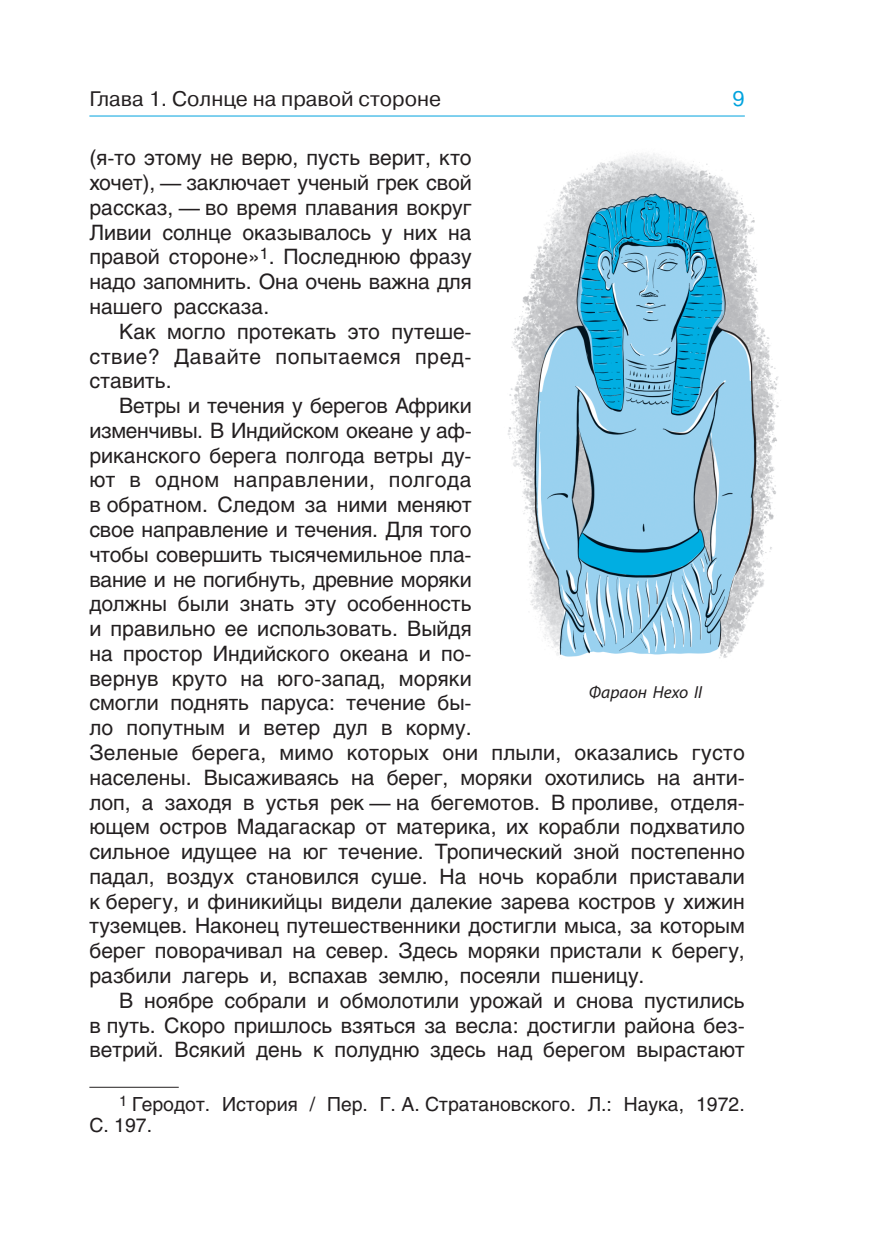
<style>
.page{position:relative;width:869px;height:1241px;background:#fff}
.page>*{position:absolute;margin:0;border:0;box-sizing:border-box;transform-origin:0 0}
.t1{font:21px/24.8px "Helios";color:#231f20;text-align:justify}
.t2{font:21px "Pragmatica C";color:#231f20}
.t3{font:21px "Pragmatica C";color:#00a3de}
.t4{font:19.25px/21px "Helios";color:#231f20}
.t5{font:italic 17.5px "Myriad Pro";color:#231f20}
</style>
<div class="page">
<hr style="left:89px;top:116px;width:655px;height:1px;background:#00a3de">
<hr style="left:89px;top:1086px;width:90px;height:1px;background:#231f20">
<img style="left:508px;top:153px;width:271px;height:505px">
<p class="t2" style="left:89px;top:91px;width:353px">Глава 1. Солнце на правой стороне</p>
<p class="t3" style="left:732px;top:91px;width:14px">9</p>
<p class="t1" style="left:89px;top:147px;width:383px">(я-то этому не верю, пусть верит, кто хочет), — заключает ученый грек свой рассказ, — во время плавания вокруг Ливии солнце оказывалось у них на правой стороне»<sup>1</sup>. Последнюю фразу надо запомнить. Она очень важна для нашего рассказа.</p>
<p class="t1" style="left:89px;top:320px;width:383px;text-indent:30px">Как могло протекать это путеше&shy;ствие? Давайте попытаемся пред&shy;ставить.</p>
<p class="t1" style="left:89px;top:395px;width:656px;text-align:left;text-indent:30px">Ветры и течения у берегов Африки<br>изменчивы. В Индийском океане у аф-<br>риканского берега полгода ветры ду-<br>ют в одном направлении, полгода<br>в обратном. Следом за ними меняют<br>свое направление и течения. Для того<br>чтобы совершить тысячемильное пла-<br>вание и не погибнуть, древние моряки<br>должны были знать эту особенность<br>и правильно ее использовать. Выйдя<br>на простор Индийского океана и по-<br>вернув круто на юго-запад, моряки<br>смогли поднять паруса: течение бы-<br>ло попутным и ветер дул в корму.<br>Зеленые берега, мимо которых они плыли, оказались густо населены. Высаживаясь на берег, моряки охотились на анти&shy;лоп, а заходя в устья рек — на бегемотов. В проливе, отделя&shy;ющем остров Мадагаскар от материка, их корабли подхватило сильное идущее на юг течение. Тропический зной постепенно падал, воздух становился суше. На ночь корабли приставали к берегу, и финикийцы видели далекие зарева костров у хижин туземцев. Наконец путешественники достигли мыса, за которым берег поворачивал на север. Здесь моряки пристали к берегу, разбили лагерь и, вспахав землю, посеяли пшеницу.</p>
<p class="t1" style="left:89px;top:989px;width:656px;text-indent:30px">В ноябре собрали и обмолотили урожай и снова пустились в путь. Скоро пришлось взяться за весла: достигли района без&shy;ветрий. Всякий день к полудню здесь над берегом вырастают</p>
<p class="t4" style="left:89px;top:1094px;width:656px;text-indent:30px"><sup>1</sup> Геродот. История / Пер. Г. А. Стратановского. Л.: Наука, 1972.<br>С. 197.</p>
<p class="t5" style="left:588px;top:685px;width:115px">Фараон Нехо II</p>
</div>
